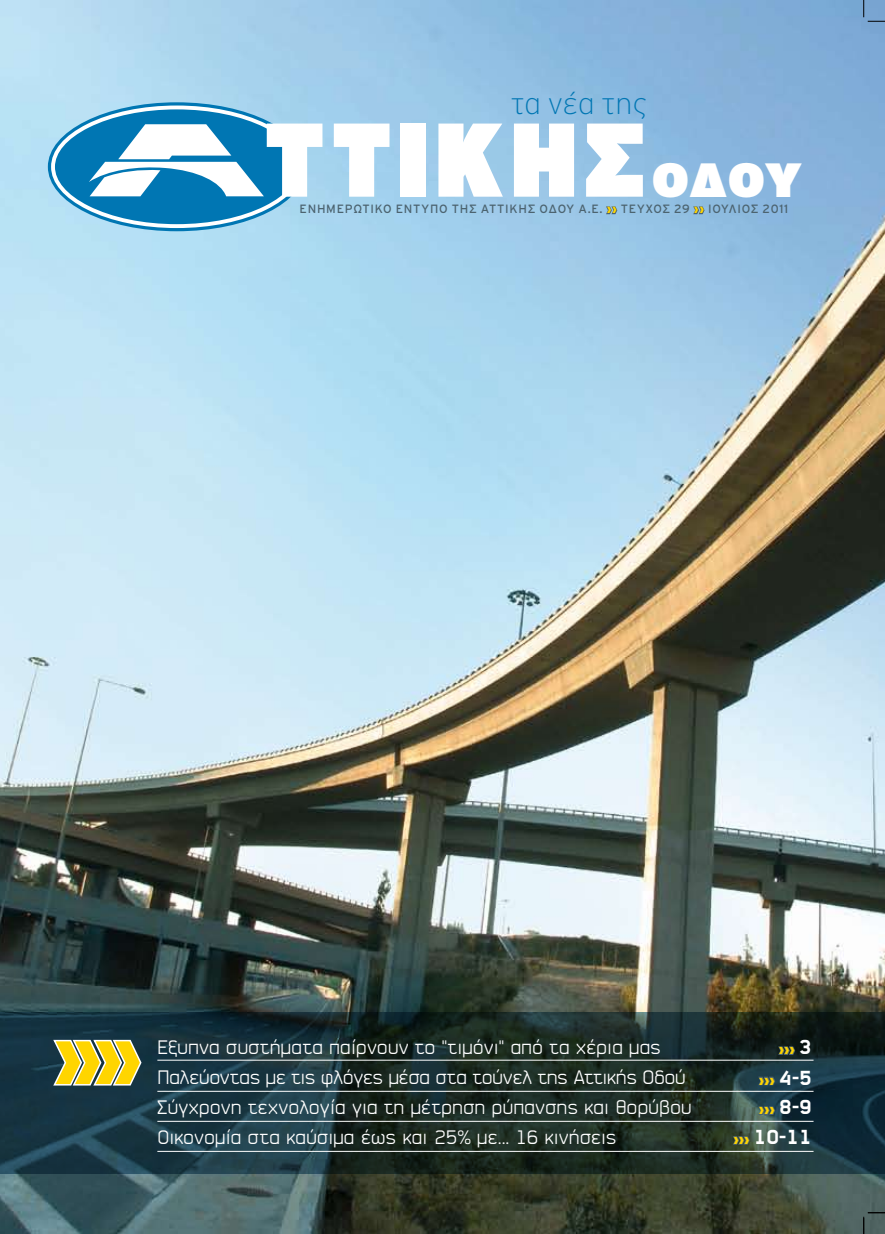
<style>
.page{position:relative;width:885px;height:1234px;background:#fff}
.page>*{position:absolute;margin:0;border:0;box-sizing:border-box;transform-origin:0 0}
.t1{font:900 104.4px "Interstate GR";letter-spacing:.08em;color:#fff;scale:.83 1}
.t2{font:900 48px "Interstate GR";color:#fff}
.t3{font:200 30px "Interstate GR";color:#0076b3}
.t4{font:19.5px "PF Sector B Black";color:#fff}
.t5{font:18.75px/30px "PF Sector B Light";letter-spacing:-.005em;color:#fff}
.t6{font:900 13.5px "Interstate GR";color:#ffd500}
.t7{font:12px "Interstate GR";letter-spacing:.06em;color:#4c636f}
.s1{font-weight:900;color:#ffd500}
.s2{font-family:"PF Sector B Black";font-weight:400;font-size:19.5px;color:#fff}
.s3{font-family:"Interstate GR";font-weight:900;font-size:13.5px;color:#ffd500}
</style>
<div class="page">
<img style="left:0;top:0;width:884px;height:1233px">
<svg style="left:49px;top:104px;width:255px;height:126px"></svg>
<svg style="left:604px;top:206px;width:14px;height:9px"></svg>
<svg style="left:692px;top:206px;width:13px;height:9px"></svg>
<svg style="left:0;top:1012px;width:884px;height:161px"></svg>
<svg style="left:52px;top:1038px;width:91px;height:47px"></svg>
<svg style="left:776px;top:1045px;width:20px;height:10px"></svg>
<svg style="left:731px;top:1135px;width:19px;height:10px"></svg>
<svg style="left:757px;top:1105px;width:19px;height:10px"></svg>
<hr style="left:157px;top:1090px;width:656px;height:1px;background:#fff">
<hr style="left:157px;top:1120px;width:656px;height:1px;background:#fff">
<hr style="left:157px;top:1150px;width:656px;height:1px;background:#fff">
<hr style="left:157px;top:1059px;width:656px;height:1px;background:#fff">
<svg style="left:757px;top:1075px;width:19px;height:10px"></svg>
<svg style="left:863px;top:1211px;width:21px;height:22px"></svg>
<svg style="left:863px;top:0;width:21px;height:22px"></svg>
<h3 class="t3" style="left:511px;top:87px;width:138px">τα νέα της</h3>
<h1 class="t1" style="left:265px;top:95px;width:459px">ΤΤΙΚΗΣ</h1>
<h2 class="t2" style="left:652px;top:150px;width:151px">ΟΔΟΥ</h2>
<p class="t7" style="left:299px;top:202px;width:490px">ΕΝΗΜΕΡΩΤΙΚΟ ΕΝΤΥΠΟ ΤΗΣ ΑΤΤΙΚΗΣ ΟΔΟΥ Α.Ε. <span class="s1">››</span> ΤΕΥΧΟΣ 29 <span class="s1">››</span> ΙΟΥΛΙΟΣ 2011</p>
<p class="t5" style="left:157px;top:1031px;width:536px">Εξυπνα συστήματα παίρνουν το "τιμόνι" από τα χέρια μας Παλεύοντας με τις φλόγες μέσα στα τούνελ της Αττικής Οδού Σύγχρονη τεχνολογία για τη μέτρηση ρύπανσης και θορύβου Οικονομία στα καύσιμα έως και 25% με... 16 κινήσεις</p>
<p class="t6" style="left:778px;top:1041px;width:35px">››› <span class="s2">3</span></p>
<p class="t6" style="left:758px;top:1071px;width:55px">››› <span class="s2">4-5</span></p>
<p class="t6" style="left:758px;top:1101px;width:55px">››› <span class="s2">8-9</span></p>
<p class="t4" style="left:733px;top:1124px;width:80px"><span class="s3">›››</span> 10-11</p>
</div>
